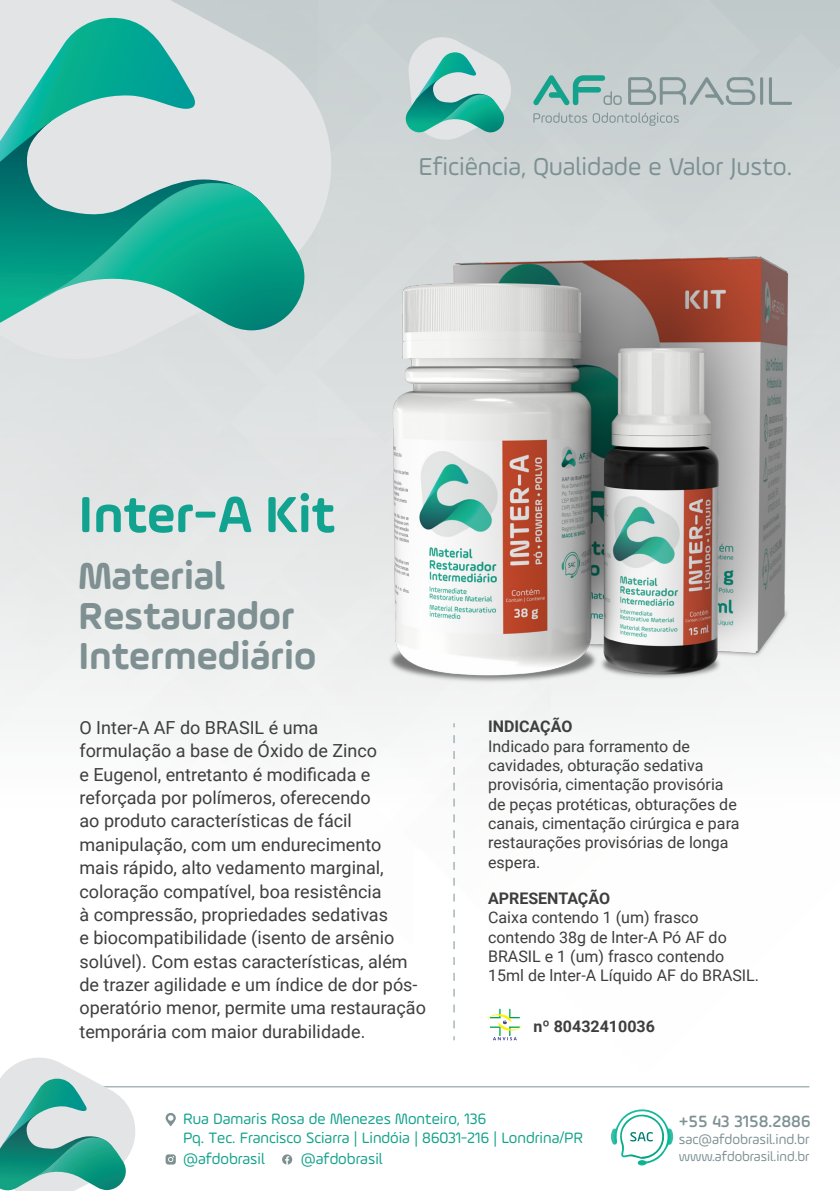
<style>
.page{position:relative;width:840px;height:1191px;background:#fff}
.page>*{position:absolute;margin:0;border:0;box-sizing:border-box;transform-origin:0 0}
.Produto{font:700 54px "Ample Soft Pro";color:#12a290}
.Produto_Segunda_Linha{font:700 40px/40px "Ample Soft Pro";color:#7e9092}
.t1{font:26px "Ample Soft Pro";color:#7d9193}
.Descrição{font:18px/23.4px "Roboto";color:#3e3e3f}
.t2{font:500 17.4px "Ample Soft Pro";color:#7d9193}
.Indicação{font:16px/19.4px "Roboto";color:#3e3e3f}
.t3{font:16px/19.2px "Ample Soft Pro";color:#13a28b}
.Indicação_Titulo{font:700 16px "Roboto";color:#3e3e3f}
.Anvisa{font:700 16px "Roboto";color:#3e3e3f}
.t4{font:14.4px "Ample Soft Pro";color:#7d9193}
.t5{font:14px "Ample Soft Pro";color:#7d9193}
</style>
<div class="page">
<div style="left:539px;top:655px;width:300px;height:93px;background:#f5f6f6"></div>
<div style="left:355px;top:0;width:48px;height:57px;background:#c8cfd0"></div>
<div style="left:355px;top:57px;width:253px;height:174px;background:#d1d6d7"></div>
<div style="left:469px;top:0;width:290px;height:196px;background:#ced4d5"></div>
<div style="left:824px;top:501px;width:15px;height:154px;background:#eaebeb"></div>
<div style="left:639px;top:33px;width:200px;height:198px;background:#cad1d2"></div>
<svg style="left:655px;top:142px;width:184px;height:359px;background:#d1d6d7"></svg>
<svg style="left:408px;top:708px;width:131px;height:131px"></svg>
<svg style="left:408px;top:722px;width:5px;height:117px"></svg>
<svg style="left:0;top:386px;width:348px;height:339px;background:#e5e7e7"></svg>
<div style="left:279px;top:437px;width:271px;height:271px;background:#e4e6e7"></div>
<div style="left:137px;top:578px;width:271px;height:170px;background:#eff0f0"></div>
<hr style="left:31px;top:1086px;width:778px;height:1px;background:#7d9193">
<svg style="left:0;top:1057px;width:144px;height:134px"></svg>
<svg style="left:282px;top:1154px;width:10px;height:10px"></svg>
<svg style="left:165px;top:1154px;width:11px;height:10px"></svg>
<svg style="left:165px;top:1113px;width:11px;height:13px"></svg>
<svg style="left:611px;top:1109px;width:62px;height:57px"></svg>
<svg style="left:453px;top:735px;width:1px;height:305px"></svg>
<svg style="left:0;top:0;width:355px;height:386px;background:#d9dcdd"></svg>
<svg style="left:0;top:107px;width:267px;height:223px;background:#88c2bc"></svg>
<svg style="left:29px;top:183px;width:283px;height:147px;background:#54b7a8"></svg>
<svg style="left:0;top:18px;width:196px;height:165px;background:#8eccc5"></svg>
<svg style="left:488px;top:1008px;width:33px;height:32px"></svg>
<hr style="left:759px;top:77px;width:3px;height:28px;background:#7d9193;border-radius:2px">
<svg style="left:768px;top:77px;width:23px;height:28px"></svg>
<svg style="left:403px;top:0;width:351px;height:147px;background:#b7cac9"></svg>
<img style="left:348px;top:231px;width:476px;height:476px">
<h3 class="t1" style="left:418px;top:150px;width:375px">Eficiência, Qualidade e Valor Justo.</h3>
<p class="Produto" style="left:78px;top:477px;width:258px">Inter-A Kit</p>
<p class="Produto_Segunda_Linha" style="left:78px;top:554px;width:239px">Material<br>Restaurador<br>Intermediário</p>
<p class="Descrição" style="left:79px;top:715px;width:348px">O Inter-A AF do BRASIL é uma<br>formulação a base de Óxido de Zinco<br>e Eugenol, entretanto é modificada e reforçada por polímeros, oferecendo<br>ao produto características de fácil manipulação, com um endurecimento<br>mais rápido, alto vedamento marginal, coloração compatível, boa resistência<br>à compressão, propriedades sedativas<br>e biocompatibilidade (isento de arsênio solúvel). Com estas características, além de trazer agilidade e um índice de dor pós&shy;operatório menor, permite uma restauração temporária com maior durabilidade.</p>
<p class="Indicação_Titulo" style="left:488px;top:715px;width:86px">INDICAÇÃO</p>
<p class="Indicação" style="left:488px;top:735px;width:253px">Indicado para forramento de cavidades, obturação sedativa provisória, cimentação provisória de peças protéticas, obturações de canais, cimentação cirúrgica e para restaurações provisórias de longa espera.</p>
<p class="Indicação_Titulo" style="left:488px;top:887px;width:123px">APRESENTAÇÃO</p>
<p class="Indicação" style="left:488px;top:907px;width:272px">Caixa contendo 1 (um) frasco contendo 38g de lnter-A Pó AF do<br>BRASIL e 1 (um) frasco contendo<br>15ml de lnter-A Líquido AF do BRASIL.</p>
<p class="Anvisa" style="left:533px;top:1014px;width:123px">nº 80432410036</p>
<p class="t3" style="left:183px;top:1108px;width:401px">Rua Damaris Rosa de Menezes Monteiro, 136<br>Pq. Tec. Francisco Sciarra | Lindóia | 86031-216 | Londrina/PR</p>
<p class="t2" style="left:678px;top:1109px;width:133px">+55 43 3158.2886</p>
<p class="t4" style="left:678px;top:1129px;width:132px">sac@afdobrasil.ind.br</p>
<p class="t5" style="left:678px;top:1147px;width:132px">www.afdobrasil.ind.br</p>
<p class="t3" style="left:183px;top:1148px;width:83px">@afdobrasil</p>
<p class="t3" style="left:301px;top:1148px;width:83px">@afdobrasil</p>
</div>
